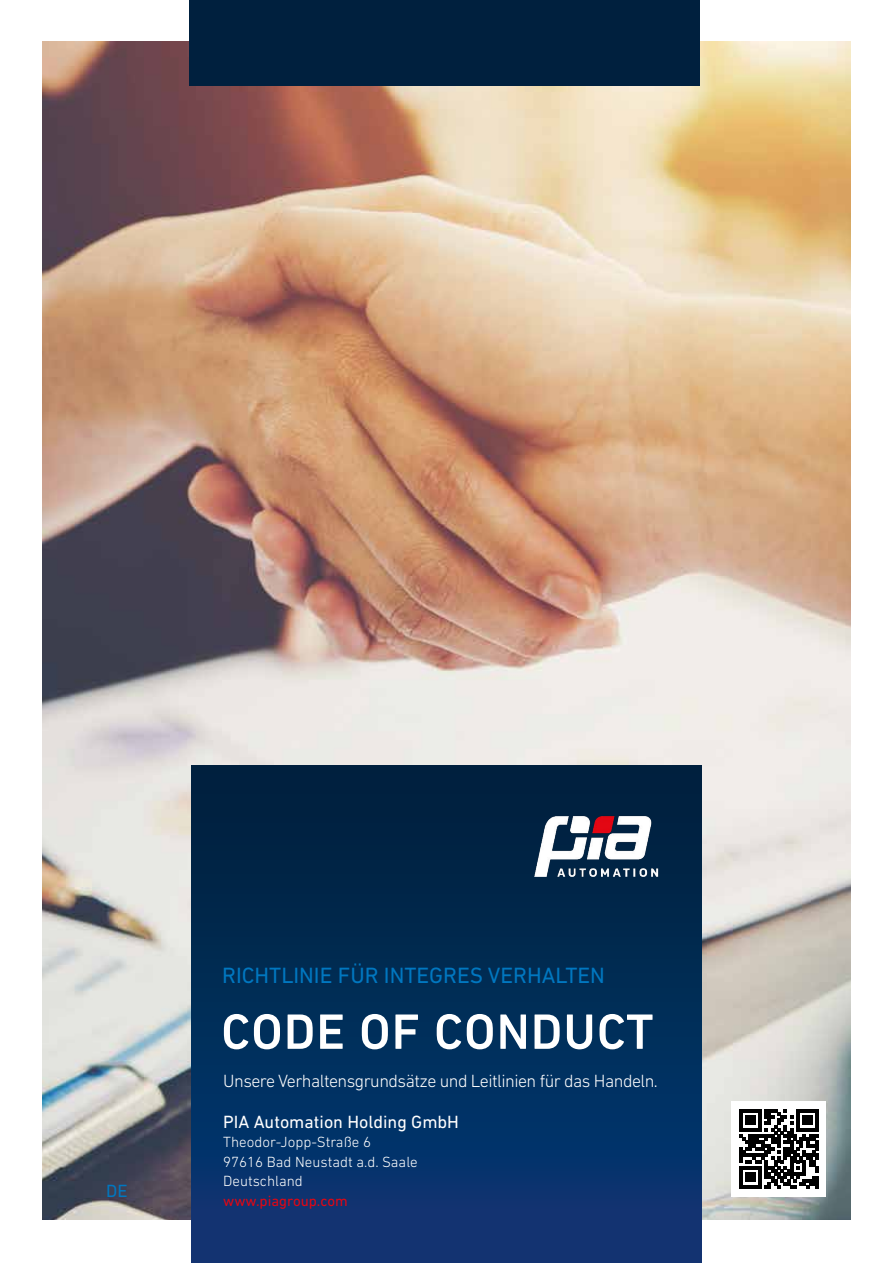
<style>
.page{position:relative;width:893px;height:1263px;background:#fff}
.page>*{position:absolute;margin:0;border:0;box-sizing:border-box;transform-origin:0 0}
.t1{font:500 50.4px "DIN Next LT Pro";letter-spacing:.02em;color:#fff}
.t2{font:22.5px "DIN Next LT Pro";color:#0077c0}
.t3{font:300 18px "DIN Next LT Pro";letter-spacing:-.03em;color:#fff}
.t4{font:18px "DIN Next LT Pro";color:#fff}
.t5{font:18px "DIN Next LT Pro";color:#0077c0}
.t6{font:300 15px/19.5px "DIN Next LT Pro";color:#fff}
.t7{font:15px "DIN Next LT Pro";color:#e30613}
</style>
<div class="page">
<img style="left:43px;top:42px;width:807px;height:1178px">
<div style="left:189px;top:0;width:510px;height:85px;background:#00203e"></div>
<div style="left:731px;top:1101px;width:95px;height:96px;background:#fff"></div>
<svg style="left:739px;top:1109px;width:80px;height:79px"></svg>
<div style="left:191px;top:765px;width:511px;height:498px;background:linear-gradient(to bottom,#00203a,#0b3776)"></div>
<img style="left:533px;top:815px;width:125px;height:61px">
<p class="t5" style="left:106px;top:1180px;width:23px">DE</p>
<h2 class="t2" style="left:222px;top:963px;width:384px">RICHTLINIE FÜR INTEGRES VERHALTEN</h2>
<h1 class="t1" style="left:221px;top:1002px;width:434px">CODE OF CONDUCT</h1>
<p class="t3" style="left:223px;top:1070px;width:436px">Unsere Verhaltensgrundsätze und Leitlinien für das Handeln.</p>
<p class="t4" style="left:223px;top:1111px;width:237px">PIA Automation Holding GmbH</p>
<p class="t6" style="left:223px;top:1132px;width:196px">Theodor-Jopp-Straße 6<br>97616 Bad Neustadt a.d. Saale<br>Deutschland</p>
<p class="t7" style="left:223px;top:1192px;width:126px">www.piagroup.com</p>
</div>
